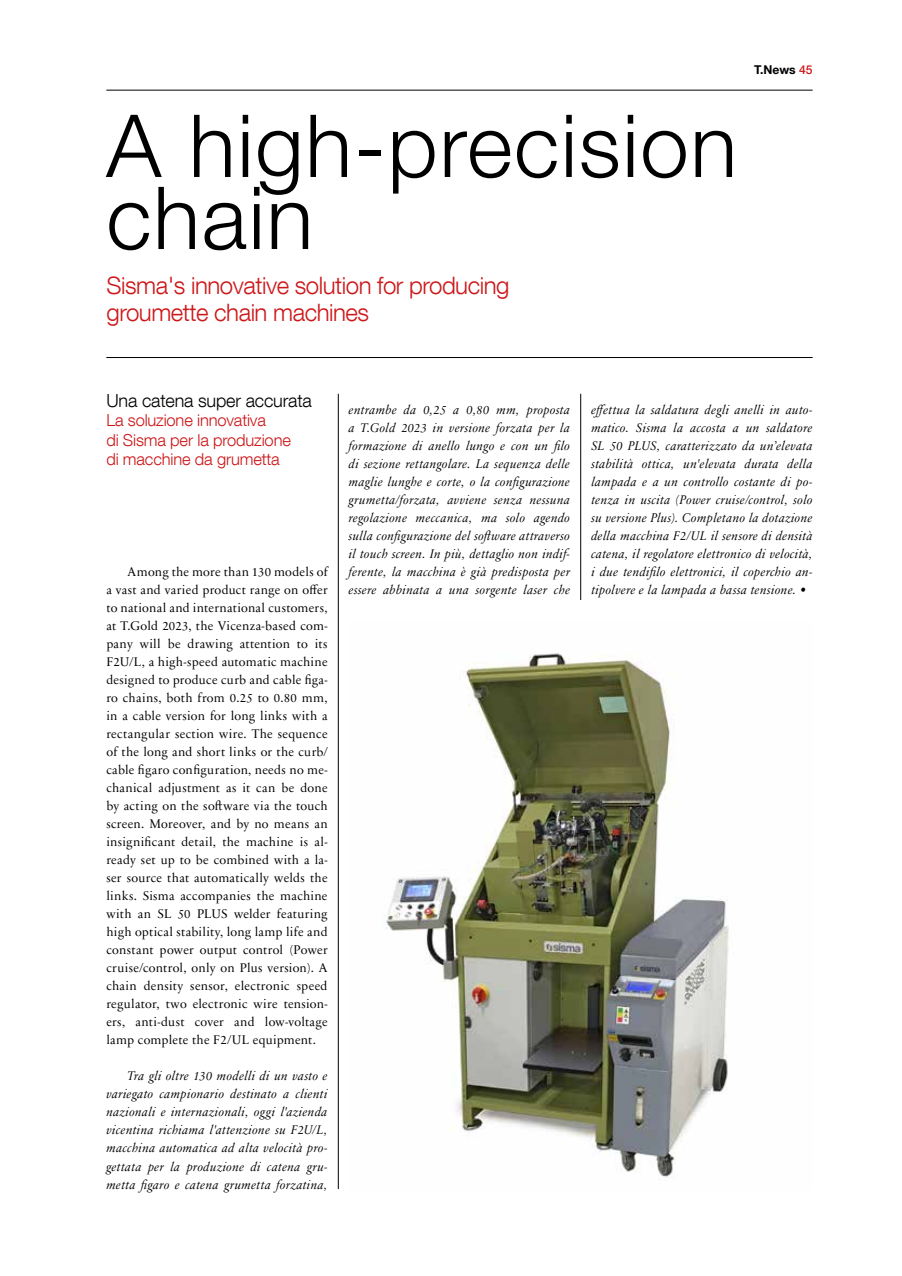
<style>
.page{position:relative;width:902px;height:1276px;background:#fff}
.page>*{position:absolute;margin:0;border:0;box-sizing:border-box;transform-origin:0 0}
.t1{font:300 87px/72px "Helvetica Neue LT Com";letter-spacing:.02em;color:#000}
.t2{font:300 24px/27px "Helvetica Neue LT Com";letter-spacing:-.02em;color:#cd1719}
.t3{font:300 18px "Helvetica Neue LT Com";letter-spacing:-.01em;color:#000}
.t4{font:300 16.5px/19.5px "Helvetica Neue LT Com";letter-spacing:-.01em;color:#cd1719}
.t5{font:12.75px/18px "Sabon Next LT Pro Display It";letter-spacing:.025em;color:#000;text-align:justify}
.t6{font:12.75px/18px "Sabon Next LT Pro Display";letter-spacing:.015em;color:#000;text-align:justify}
.t7{font:700 12.15px "Helvetica Neue LT Com";color:#000}
.s1{font-weight:500;color:#cd1719}
</style>
<div class="page">
<hr style="left:106px;top:90px;width:706px;height:1px;background:#000">
<hr style="left:338px;top:394px;width:1px;height:795px;background:#000">
<hr style="left:580px;top:394px;width:1px;height:206px;background:#000">
<hr style="left:106px;top:357px;width:706px;height:1px;background:#000">
<img style="left:382px;top:653px;width:347px;height:525px">
<h1 class="t1" style="left:106px;top:108px;width:632px">A high-precision chain</h1>
<h2 class="t2" style="left:106px;top:272px;width:404px">Sisma's innovative solution for producing groumette chain machines</h2>
<p class="t7" style="left:754px;top:61px;width:60px">T.News <span class="s1">45</span></p>
<h3 class="t3" style="left:106px;top:389px;width:207px">Una catena super accurata</h3>
<p class="t4" style="left:106px;top:410px;width:186px">La soluzione innovativa<br>di Sisma per la produzione di macchine da grumetta</p>
<p class="t5" style="left:591px;top:400px;width:223px">effettua la saldatura degli anelli in auto&shy;matico. Sisma la accosta a un saldatore SL 50 PLUS, caratterizzato da un’elevata stabilità ottica, un'elevata durata della lampada e a un controllo costante di po&shy;tenza in uscita (Power cruise/control, solo su versione Plus). Completano la dotazione della macchina F2/UL il sensore di densità catena, il regolatore elettronico di velocità, i due tendifilo elettronici, il coperchio an&shy;tipolvere e la lampada a bassa tensione. •</p>
<p class="t5" style="left:349px;top:400px;width:223px">entrambe da 0,25 a 0,80 mm, proposta a T.Gold 2023 in versione forzata per la formazione di anello lungo e con un filo di sezione rettangolare. La sequenza delle maglie lunghe e corte, o la configurazione grumetta/forzata, avviene senza nessuna regolazione meccanica, ma solo agendo sulla configurazione del software attraverso il touch screen. In più, dettaglio non indif&shy;ferente, la macchina è già predisposta per essere abbinata a una sorgente laser che</p>
<p class="t6" style="left:106px;top:562px;width:223px;text-indent:21px">Among the more than 130 models of a vast and varied product range on offer to national and international customers, at T.Gold 2023, the Vicenza-based com&shy;pany will be drawing attention to its F2U/L, a high-speed automatic machine designed to produce curb and cable figa&shy;ro chains, both from 0.25 to 0.80 mm, in a cable version for long links with a rectangular section wire. The sequence of the long and short links or the curb/ cable figaro configuration, needs no me&shy;chanical adjustment as it can be done by acting on the software via the touch screen. Moreover, and by no means an insignificant detail, the machine is al&shy;ready set up to be combined with a la&shy;ser source that automatically welds the links. Sisma accompanies the machine with an SL 50 PLUS welder featuring high optical stability, long lamp life and constant power output control (Power cruise/control, only on Plus version). A chain density sensor, electronic speed regulator, two electronic wire tension&shy;ers, anti-dust cover and low-voltage lamp complete the F2/UL equipment.</p>
<p class="t5" style="left:106px;top:1066px;width:223px;text-indent:21px">Tra gli oltre 130 modelli di un vasto e variegato campionario destinato a clienti nazionali e internazionali, oggi l'azienda vicentina richiama l'attenzione su F2U/L, macchina automatica ad alta velocità pro&shy;gettata per la produzione di catena gru&shy;metta figaro e catena grumetta forzatina,</p>
</div>
